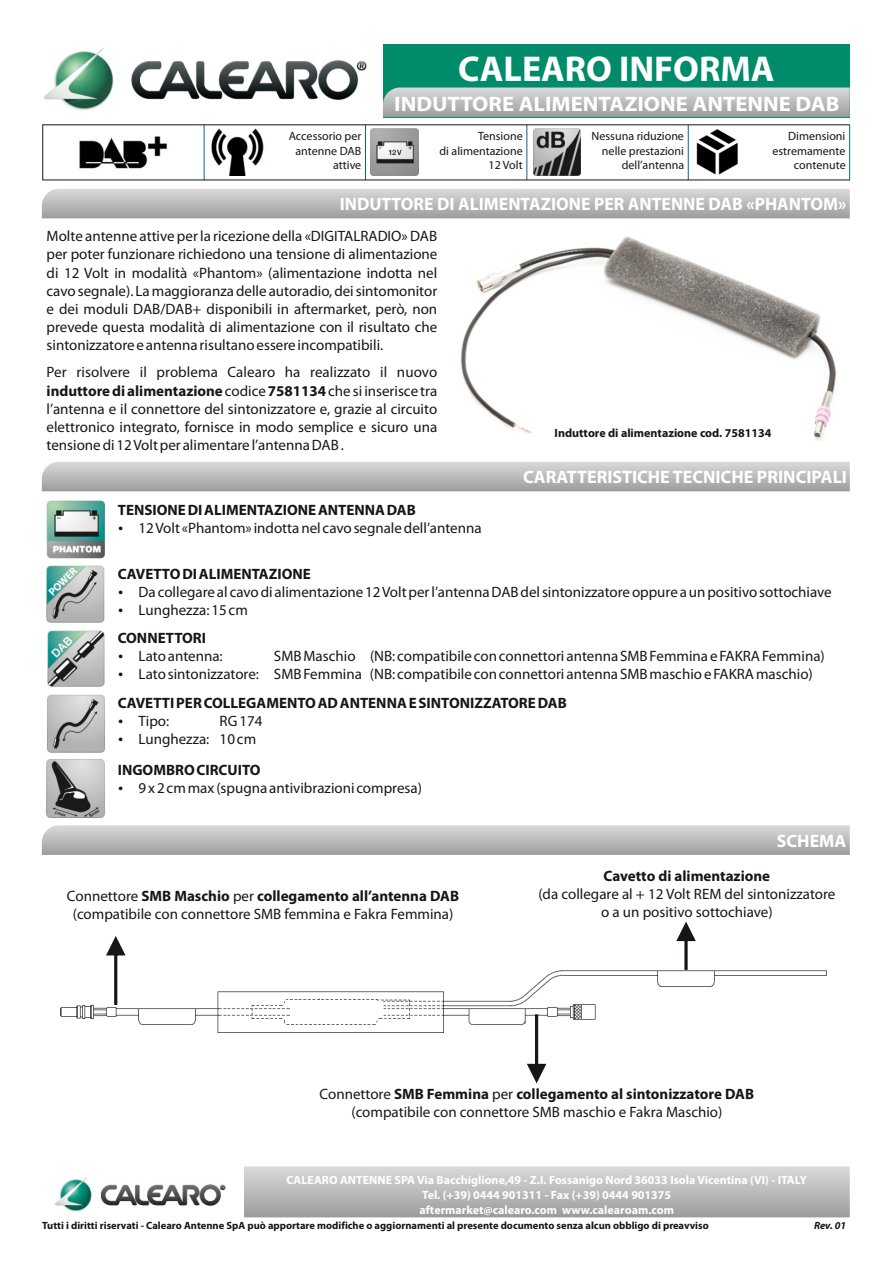
<style>
.page{position:relative;width:893px;height:1264px;background:#fff}
.page>*{position:absolute;margin:0;border:0;box-sizing:border-box;transform-origin:0 0}
.t1{font:700 36px "Myriad Pro";color:#fff}
.t2{font:700 21px "Myriad Pro";color:#fff;scale:1.08 1}
.t3{font:700 18px "Myriad Pro";color:#fff}
.t4{font:15px/18px "Myriad Pro";color:#151616}
.t5{font:700 15px "Myriad Pro";color:#151616}
.t6{font:700 12px/14.9px "Myriad Pro";color:#fff;text-align:center}
.t7{font:12px/14.4px "Myriad Pro";color:#151616;text-align:right}
.t8{font:700 12px "Myriad Pro";color:#151616}
.t9{font:700 10.5px "Myriad Pro";color:#151616}
.t10{font:italic 700 10.5px "Myriad Pro";color:#151616}
.s1{font-weight:700}
</style>
<div class="page">
<img style="left:211px;top:128px;width:53px;height:47px">
<hr style="left:42px;top:125px;width:1px;height:55px;background:#151616">
<hr style="left:204px;top:125px;width:1px;height:55px;background:#069">
<hr style="left:365px;top:125px;width:1px;height:55px;background:#069">
<hr style="left:527px;top:125px;width:1px;height:55px;background:#069">
<hr style="left:688px;top:125px;width:1px;height:55px;background:#069">
<hr style="left:849px;top:125px;width:1px;height:55px;background:#069">
<hr style="left:43px;top:180px;width:807px;height:1px;background:#151616">
<hr style="left:43px;top:124px;width:807px;height:1px;background:#151616">
<div style="left:383px;top:44px;width:467px;height:73px;background:#008c6b"></div>
<svg style="left:42px;top:189px;width:808px;height:29px;background:#babbbb"></svg>
<svg style="left:42px;top:462px;width:808px;height:29px;background:#babbbb"></svg>
<svg style="left:42px;top:825px;width:808px;height:29px;background:#bcbdbd"></svg>
<svg style="left:244px;top:1166px;width:606px;height:50px;background:#bbbcbc"></svg>
<img style="left:54px;top:1177px;width:172px;height:35px">
<svg style="left:383px;top:87px;width:467px;height:30px;background:#b6bab9"></svg>
<img style="left:44px;top:47px;width:323px;height:63px">
<img style="left:79px;top:136px;width:89px;height:33px">
<img style="left:460px;top:236px;width:377px;height:205px">
<img style="left:47px;top:500px;width:58px;height:58px">
<img style="left:47px;top:630px;width:58px;height:57px">
<img style="left:47px;top:759px;width:58px;height:59px">
<img style="left:47px;top:565px;width:58px;height:58px">
<img style="left:47px;top:694px;width:58px;height:58px">
<img style="left:371px;top:128px;width:47px;height:48px">
<img style="left:534px;top:128px;width:47px;height:48px">
<img style="left:696px;top:129px;width:42px;height:46px">
<img style="left:60px;top:954px;width:767px;height:79px">
<svg style="left:527px;top:1014px;width:19px;height:69px"></svg>
<svg style="left:106px;top:936px;width:19px;height:68px"></svg>
<svg style="left:676px;top:921px;width:20px;height:48px"></svg>
<h1 class="t1" style="left:458px;top:54px;width:318px">CALEARO INFORMA</h1>
<h2 class="t2" style="left:394px;top:96px;width:414px">INDUTTORE ALIMENTAZIONE ANTENNE DAB</h2>
<p class="t7" style="left:289px;top:130px;width:74px">Accessorio per antenne DAB attive</p>
<p class="t7" style="left:439px;top:130px;width:85px">Tensione<br>di alimentazione<br>12 Volt</p>
<p class="t7" style="left:592px;top:130px;width:94px">Nessuna riduzione nelle prestazioni dell’antenna</p>
<p class="t7" style="left:772px;top:130px;width:75px">Dimensioni estremamente contenute</p>
<p class="t3" style="left:340px;top:196px;width:508px">INDUTTORE DI ALIMENTAZIONE PER ANTENNE DAB «PHANTOM»</p>
<p class="t4" style="left:47px;top:229px;width:392px;text-align:justify">Molte antenne attive per la ricezione della «DIGITALRADIO» DAB per poter funzionare richiedono una tensione di alimentazione di 12 Volt in modalità «Phantom» (alimentazione indotta nel cavo segnale). La maggioranza delle autoradio, dei sintomonitor e dei moduli DAB/DAB+ disponibili in aftermarket, però, non prevede questa modalità di alimentazione con il risultato che sintonizzatore e antenna risultano essere incompatibili.</p>
<p class="t4" style="left:47px;top:364px;width:392px;text-align:justify">Per risolvere il problema Calearo ha realizzato il nuovo <span class="s1">induttore di alimentazione</span> codice <span class="s1">7581134</span> che si inserisce tra l’antenna e il connettore del sintonizzatore e, grazie al circuito elettronico integrato, fornisce in modo semplice e sicuro una tensione di 12 Volt per alimentare l’antenna DAB .</p>
<p class="t8" style="left:554px;top:427px;width:218px">Induttore di alimentazione cod. 7581134</p>
<p class="t3" style="left:523px;top:469px;width:325px">CARATTERISTICHE TECNICHE PRINCIPALI</p>
<p class="t5" style="left:118px;top:503px;width:300px">TENSIONE DI ALIMENTAZIONE ANTENNA DAB</p>
<p class="t4" style="left:139px;top:519px;width:345px">12 Volt «Phantom» indotta nel cavo segnale dell’antenna</p>
<p class="t5" style="left:118px;top:567px;width:195px">CAVETTO DI ALIMENTAZIONE</p>
<p class="t4" style="left:139px;top:584px;width:695px">Da collegare al cavo di alimentazione 12 Volt per l’antenna DAB del sintonizzatore oppure a un positivo sottochiave<br>Lunghezza: 15 cm</p>
<p class="t5" style="left:118px;top:632px;width:90px">CONNETTORI</p>
<p class="t4" style="left:139px;top:648px;width:86px">Lato antenna:</p>
<p class="t4" style="left:139px;top:648px;width:688px;text-indent:135px">SMB Maschio (NB: compatibile con connettori antenna SMB Femmina e FAKRA Femmina)<br>Lato sintonizzatore: SMB Femmina (NB: compatibile con connettori antenna SMB maschio e FAKRA maschio)</p>
<p class="t5" style="left:118px;top:696px;width:450px">CAVETTI PER COLLEGAMENTO AD ANTENNA E SINTONIZZATORE DAB</p>
<p class="t4" style="left:139px;top:712px;width:32px">Tipo:</p>
<p class="t4" style="left:139px;top:712px;width:125px;text-indent:81px">RG 174<br>Lunghezza: 10 cm</p>
<p class="t5" style="left:118px;top:763px;width:144px">INGOMBRO CIRCUITO</p>
<p class="t4" style="left:139px;top:780px;width:285px">9 x 2 cm max (spugna antivibrazioni compresa)</p>
<p class="t4" style="left:67px;top:888px;width:394px;text-align:center">Connettore <span class="s1">SMB Maschio</span> per <span class="s1">collegamento all’antenna DAB </span>(compatibile con connettore SMB femmina e Fakra Femmina)</p>
<p class="t3" style="left:777px;top:833px;width:71px">SCHEMA</p>
<p class="t5" style="left:604px;top:869px;width:168px">Cavetto di alimentazione</p>
<p class="t4" style="left:538px;top:886px;width:298px;text-align:center">(da collegare al + 12 Volt REM del sintonizzatore o a un positivo sottochiave)</p>
<p class="t4" style="left:320px;top:1086px;width:436px;text-align:center">Connettore <span class="s1">SMB Femmina</span> per <span class="s1">collegamento al sintonizzatore DAB </span>(compatibile con connettore SMB maschio e Fakra Maschio)</p>
<p class="t6" style="left:286px;top:1173px;width:522px">CALEARO ANTENNE SPA Via Bacchiglione,49 - Z.I. Fossanigo Nord 36033 Isola Vicentina (VI) - ITALY<br>Tel. (+39) 0444 901311 - Fax (+39) 0444 901375<br>aftermarket@calearo.com www.calearoam.com</p>
<p class="t9" style="left:42px;top:1220px;width:668px">Tutti i diritti riservati - Calearo Antenne SpA può apportare modifiche o aggiornamenti al presente documento senza alcun obbligo di preavviso</p>
<p class="t10" style="left:814px;top:1220px;width:34px">Rev. 01</p>
</div>
